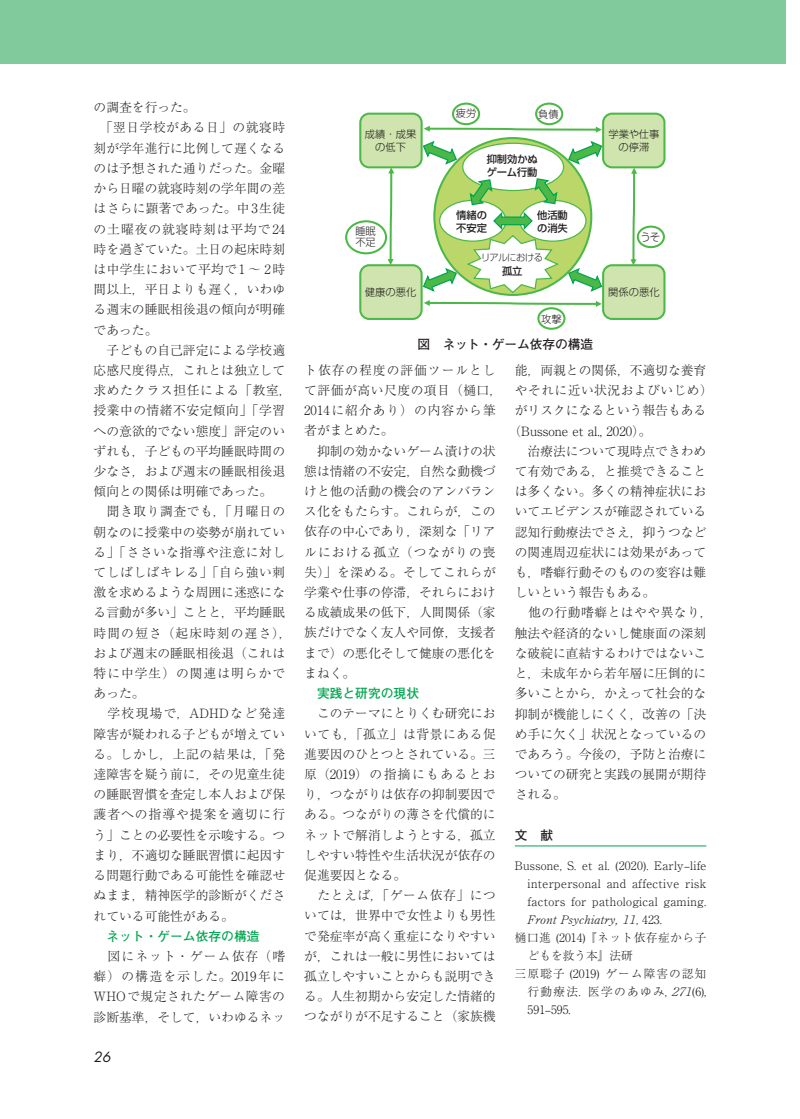
<style>
.page{position:relative;width:800px;height:1119px;background:#fff}
.page>*{position:absolute;margin:0;border:0;box-sizing:border-box;transform-origin:0 0}
.t1{font:italic 13.8px "Futura Std";color:#231f20}
.t2{font:300 12.75px/20.2px "Ryumin Pro";color:#231f20}
.t3{font:700 12.75px "Futo Go B101 Pro";color:#00a54f}
.t4{font:700 12.75px "Futo Go B101 Pro";letter-spacing:-.015em;color:#231f20}
.t5{font:300 12.75px "Ryumin Pro";letter-spacing:.035em;color:#231f20}
.t6{font:300 12.75px "Ryumin Pro";letter-spacing:.04em;color:#231f20}
.t7{font:300 11.7px "Ryumin Pro";letter-spacing:.025em;color:#231f20}
.t8{font:300 11.7px "Ryumin Pro";color:#231f20}
.t9{font:300 11.7px "Ryumin Pro";letter-spacing:.11em;color:#231f20}
.t10{font:300 11.7px "Ryumin Pro";letter-spacing:.085em;color:#231f20}
.t11{font:300 10.2px/13.4px "Shin Go Pro";color:#231f20;text-align:center}
.t12{font:500 10.2px/13.4px "Shin Go Pro";color:#231f20}
.t13{font:300 9.3px "Shin Go Pro";letter-spacing:-.045em;color:#231f20}
</style>
<div class="page">
<div style="left:0;top:0;width:784px;height:64px;background:#80ca9c"></div>
<hr style="left:514px;top:845px;width:192px;height:1px;background:#00a54f">
<svg style="left:434px;top:138px;width:157px;height:157px;background:#acd265"></svg>
<div style="left:462px;top:143px;width:101px;height:47px;background:#fff;border-radius:50%"></div>
<div style="left:439px;top:200px;width:67px;height:41px;background:#fff;border-radius:50%"></div>
<div style="left:519px;top:200px;width:67px;height:41px;background:#fff;border-radius:50%"></div>
<div style="left:636px;top:225px;width:28px;height:23px;border:2px solid #4cb848;border-radius:50%"></div>
<div style="left:345px;top:220px;width:42px;height:34px;border:2px solid #4cb848;border-radius:50%"></div>
<div style="left:535px;top:103px;width:28px;height:22px;border:2px solid #4cb848;border-radius:50%"></div>
<div style="left:537px;top:307px;width:28px;height:23px;border:2px solid #4cb848;border-radius:50%"></div>
<div style="left:452px;top:103px;width:28px;height:22px;border:2px solid #4cb848;border-radius:50%"></div>
<svg style="left:466px;top:177px;width:94px;height:117px"></svg>
<div style="left:603px;top:265px;width:61px;height:54px;background:#cfe4ae;border-radius:9px"></div>
<div style="left:602px;top:264px;width:63px;height:56px;border:2px solid #4cb848;border-radius:9px"></div>
<div style="left:603px;top:114px;width:61px;height:53px;background:#cfe4ae;border-radius:9px"></div>
<div style="left:602px;top:113px;width:63px;height:55px;border:2px solid #4cb848;border-radius:9px"></div>
<svg style="left:630px;top:168px;width:7px;height:97px"></svg>
<div style="left:360px;top:265px;width:61px;height:54px;background:#cfe4ae;border-radius:9px"></div>
<div style="left:359px;top:264px;width:63px;height:56px;border:2px solid #4cb848;border-radius:9px"></div>
<div style="left:360px;top:114px;width:61px;height:53px;background:#cfe4ae;border-radius:9px"></div>
<div style="left:359px;top:113px;width:63px;height:55px;border:2px solid #4cb848;border-radius:9px"></div>
<svg style="left:387px;top:167px;width:7px;height:98px"></svg>
<svg style="left:424px;top:126px;width:177px;height:7px"></svg>
<svg style="left:424px;top:300px;width:177px;height:7px"></svg>
<svg style="left:567px;top:267px;width:36px;height:26px"></svg>
<svg style="left:567px;top:140px;width:36px;height:26px"></svg>
<svg style="left:422px;top:267px;width:35px;height:26px"></svg>
<svg style="left:422px;top:140px;width:35px;height:26px"></svg>
<p class="t2" style="left:94px;top:96px;width:199px">の調査を行った。<br>　「翌日学校がある日」の就寝時刻が学年進行に比例して遅くなるのは予想された通りだった。金曜から日曜の就寝時刻の学年間の差はさらに顕著であった。中3生徒の土曜夜の就寝時刻は平均で24時を過ぎていた。土日の起床時刻は中学生において平均で1 〜 2時間以上，平日よりも遅く，いわゆる週末の睡眠相後退の傾向が明確であった。<br>　子どもの自己評定による学校適応感尺度得点，これとは独立して求めたクラス担任による「教室，授業中の情緒不安定傾向」「学習への意欲的でない態度」評定のいずれも，子どもの平均睡眠時間の少なさ，および週末の睡眠相後退傾向との関係は明確であった。<br>　聞き取り調査でも，「月曜日の朝なのに授業中の姿勢が崩れている」「ささいな指導や注意に対してしばしばキレる」「自ら強い刺激を求めるような周囲に迷惑になる言動が多い」ことと，平均睡眠時間の短さ（起床時刻の遅さ），および週末の睡眠相後退（これは特に中学生）の関連は明らかであった。<br>　学校現場で，ADHDなど発達障害が疑われる子どもが増えている。しかし，上記の結果は，「発達障害を疑う前に，その児童生徒の睡眠習慣を査定し本人および保護者への指導や提案を適切に行う」ことの必要性を示唆する。つまり，不適切な睡眠習慣に起因する問題行動である可能性を確認せぬまま，精神医学的診断がくだされている可能性がある。</p>
<p class="t3" style="left:106px;top:925px;width:155px">ネット・ゲーム依存の構造</p>
<p class="t2" style="left:94px;top:944px;width:193px;text-align:justify">　図にネット・ゲーム依存（嗜癖）の構造を示した。2019年にWHOで規定されたゲーム障害の診断基準，そして，いわゆるネッ</p>
<p class="t1" style="left:94px;top:1048px;width:19px">26</p>
<p class="t11" style="left:365px;top:126px;width:53px">成績・成果の低下</p>
<p class="t11" style="left:355px;top:224px;width:22px;line-height:11.2px;text-align:left">睡眠不足</p>
<p class="t11" style="left:455px;top:105px;width:22px">疲労</p>
<p class="t11" style="left:538px;top:106px;width:22px">負債</p>
<p class="t12" style="left:486px;top:151px;width:53px">抑制効かぬゲーム行動</p>
<p class="t12" style="left:456px;top:207px;width:32px">情緒の不安定</p>
<p class="t12" style="left:537px;top:207px;width:32px">他活動の消失</p>
<p class="t13" style="left:481px;top:250px;width:63px">リアルにおける</p>
<p class="t12" style="left:502px;top:263px;width:22px">孤立</p>
<p class="t11" style="left:608px;top:126px;width:52px">学業や仕事の停滞</p>
<p class="t11" style="left:640px;top:229px;width:21px">うそ</p>
<p class="t11" style="left:365px;top:284px;width:53px">健康の悪化</p>
<p class="t11" style="left:608px;top:284px;width:53px">関係の悪化</p>
<p class="t11" style="left:541px;top:311px;width:22px">攻撃</p>
<p class="t4" style="left:417px;top:334px;width:177px">図　ネット・ゲーム依存の構造</p>
<p class="t2" style="left:304px;top:359px;width:199px">ト依存の程度の評価ツールとして評価が高い尺度の項目（樋口，<br>2014に紹介あり）の内容から筆者がまとめた。<br>　抑制の効かないゲーム漬けの状態は情緒の不安定，自然な動機づけと他の活動の機会のアンバランス化をもたらす。これらが，この依存の中心であり，深刻な「リアルにおける孤立（つながりの喪失）」を深める。そしてこれらが学業や仕事の停滞，それらにおける成績成果の低下，人間関係（家族だけでなく友人や同僚，支援者まで）の悪化そして健康の悪化をまねく。</p>
<p class="t3" style="left:317px;top:683px;width:104px">実践と研究の現状</p>
<p class="t2" style="left:304px;top:702px;width:193px">　このテーマにとりくむ研究においても，「孤立」は背景にある促進要因のひとつとされている。三原（2019）の指摘にもあるとおり，つながりは依存の抑制要因である。つながりの薄さを代償的にネットで解消しようとする，孤立しやすい特性や生活状況が依存の促進要因となる。<br>　たとえば，「ゲーム依存」については，世界中で女性よりも男性で発症率が高く重症になりやすいが，これは一般に男性においては孤立しやすいことからも説明できる。人生初期から安定した情緒的つながりが不足すること（家族機</p>
<p class="t2" style="left:514px;top:359px;width:193px">能，両親との関係，不適切な養育</p>
<p class="t5" style="left:514px;top:380px;width:199px">やそれに近い状況およびいじめ）</p>
<p class="t2" style="left:514px;top:399px;width:193px">がリスクになるという報告もある</p>
<p class="t2" style="left:508px;top:419px;width:144px">（Bussone et al., 2020）。</p>
<p class="t2" style="left:514px;top:440px;width:193px">　治療法について現時点できわめ</p>
<p class="t2" style="left:514px;top:460px;width:193px">て有効である，と推奨できること</p>
<p class="t2" style="left:514px;top:480px;width:193px">は多くない。多くの精神症状にお</p>
<p class="t2" style="left:514px;top:500px;width:193px">いてエビデンスが確認されている</p>
<p class="t2" style="left:514px;top:520px;width:193px">認知行動療法でさえ，抑うつなど</p>
<p class="t2" style="left:514px;top:541px;width:193px">の関連周辺症状には効果があって</p>
<p class="t2" style="left:514px;top:561px;width:193px">も，嗜癖行動そのものの変容は難</p>
<p class="t2" style="left:514px;top:581px;width:142px">しいという報告もある。</p>
<p class="t6" style="left:514px;top:602px;width:199px">　他の行動嗜癖とはやや異なり，</p>
<p class="t2" style="left:514px;top:621px;width:193px">触法や経済的ないし健康面の深刻</p>
<p class="t2" style="left:514px;top:642px;width:193px">な破綻に直結するわけではないこ</p>
<p class="t2" style="left:514px;top:662px;width:193px">と，未成年から若年層に圧倒的に</p>
<p class="t2" style="left:514px;top:682px;width:193px">多いことから，かえって社会的な</p>
<p class="t2" style="left:514px;top:702px;width:193px">抑制が機能しにくく，改善の「決</p>
<p class="t2" style="left:514px;top:722px;width:193px">め手に欠く」状況となっているの</p>
<p class="t2" style="left:514px;top:743px;width:193px">であろう。今後の，予防と治療に</p>
<p class="t2" style="left:514px;top:763px;width:193px">ついての研究と実践の展開が期待</p>
<p class="t2" style="left:514px;top:783px;width:53px">される。</p>
<p class="t4" style="left:514px;top:824px;width:40px">文　献</p>
<p class="t7" style="left:514px;top:856px;width:193px">Bussone, S. et al. (2020). Early–life</p>
<p class="t7" style="left:527px;top:874px;width:180px">interpersonal and affective risk</p>
<p class="t7" style="left:527px;top:892px;width:180px">factors for pathological gaming.</p>
<p class="t8" style="left:527px;top:910px;width:136px">Front Psychiatry, 11, 423.</p>
<p class="t7" style="left:514px;top:928px;width:193px">樋口進 (2014) 『ネット依存症から子</p>
<p class="t8" style="left:527px;top:946px;width:107px">どもを救う本』法研</p>
<p class="t10" style="left:514px;top:964px;width:193px">三原聡子 (2019) ゲーム障害の認知</p>
<p class="t9" style="left:527px;top:982px;width:180px">行動療法．医学のあゆみ, 271(6),</p>
<p class="t7" style="left:527px;top:1000px;width:45px">591–595.</p>
</div>
